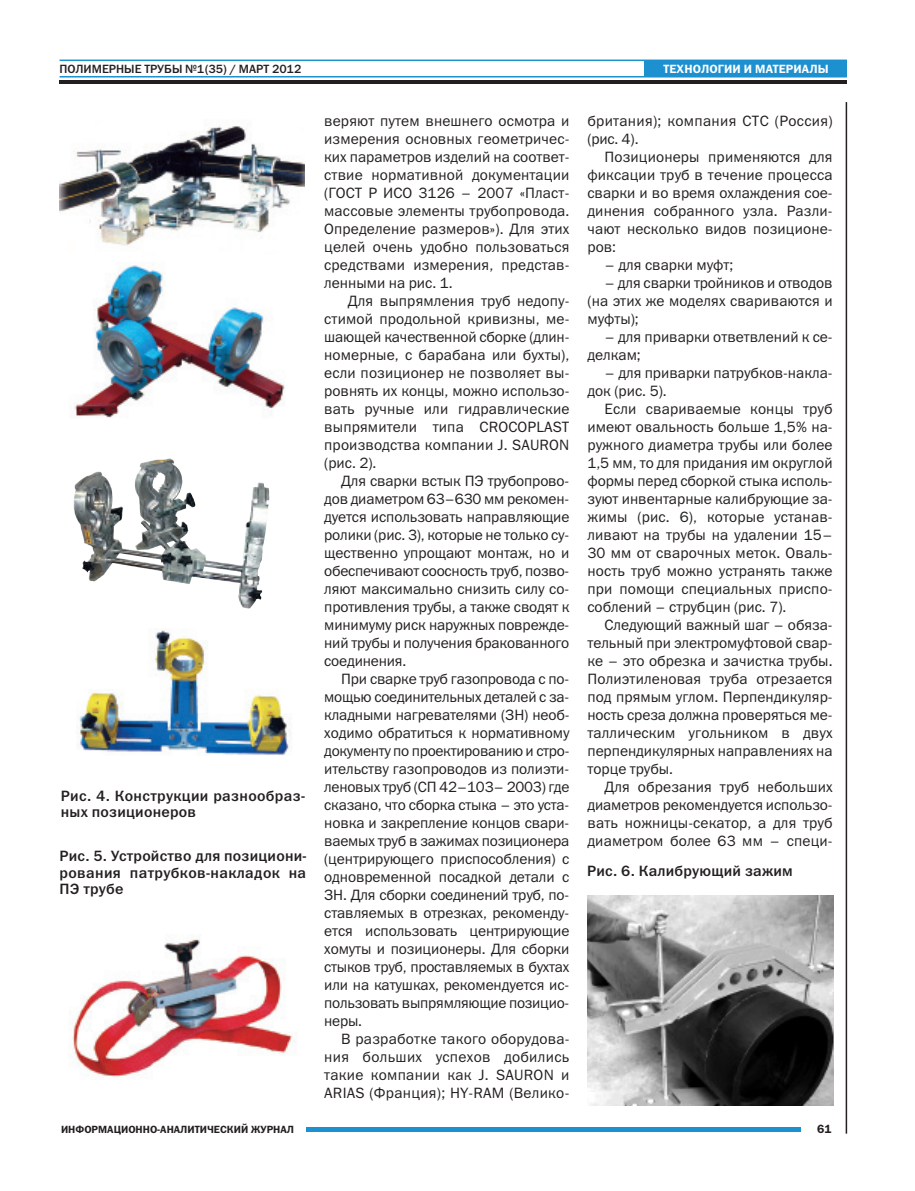
<style>
.page{position:relative;width:915px;height:1191px;background:#fff}
.page>*{position:absolute;margin:0;border:0;box-sizing:border-box;transform-origin:0 0}
.t1{font:15px/18px "Franklin Gothic Book C";letter-spacing:.005em;color:#231f20;text-align:justify}
.t2{font:15px/16.5px "Franklin Gothic Medium C";letter-spacing:.015em;color:#231f20}
.t3{font:12px "Franklin Gothic Medium C";color:#231f20}
.t4{font:12px "Franklin Gothic Demi C";letter-spacing:.01em;color:#fff}
.t5{font:12px "Franklin Gothic Demi C";color:#231f20}
.t6{font:10.5px "Franklin Gothic Demi C";color:#231f20}
</style>
<div class="page">
<hr style="left:845px;top:102px;width:1px;height:1031px;background:#231f20">
<hr style="left:306px;top:1127px;width:494px;height:4px;background:#1d90d0">
<hr style="left:60px;top:76px;width:786px;height:1px;background:#1d90d0">
<hr style="left:60px;top:60px;width:786px;height:1px;background:#1d90d0">
<hr style="left:60px;top:80px;width:786px;height:3px;background:#231f20">
<div style="left:644px;top:60px;width:202px;height:16px;background:#1d90d0"></div>
<img style="left:60px;top:125px;width:245px;height:121px">
<img style="left:74px;top:265px;width:211px;height:153px">
<img style="left:74px;top:458px;width:100px;height:96px">
<img style="left:76px;top:630px;width:216px;height:125px">
<img style="left:71px;top:939px;width:226px;height:138px">
<img style="left:587px;top:896px;width:246px;height:210px">
<p class="t3" style="left:60px;top:62px;width:243px">ПОЛИМЕРНЫЕ ТРУБЫ №1(35) / МАРТ 2012</p>
<p class="t4" style="left:663px;top:62px;width:166px">ТЕХНОЛОГИИ И МАТЕРИАЛЫ</p>
<p class="t2" style="left:61px;top:787px;width:246px">Рис. 4. Конструкции разнообраз&shy;ных позиционеров</p>
<p class="t2" style="left:60px;top:847px;width:248px;text-align:justify">Рис. 5. Устройство для позициони&shy;рования патрубков-накладок на ПЭ трубе</p>
<p class="t6" style="left:61px;top:1122px;width:234px">ИНФОРМАЦИОННО-АНАЛИТИЧЕСКИЙ ЖУРНАЛ</p>
<p class="t1" style="left:324px;top:112px;width:246px">веряют путем внешнего осмотра и измерения основных геометричес&shy;ких параметров изделий на соответ&shy;ствие нормативной документации (ГОСТ Р ИСО 3126 – 2007 «Пласт&shy;массовые элементы трубопровода.<br>Определение размеров»). Для этих целей очень удобно пользоваться средствами измерения, представ&shy;ленными на рис. 1.</p>
<p class="t1" style="left:324px;top:292px;width:246px;text-indent:23px">Для выпрямления труб недопу&shy;стимой продольной кривизны, ме&shy;шающей качественной сборке (длин&shy;номерные, с барабана или бухты), если позиционер не позволяет вы&shy;ровнять их концы, можно использо&shy;вать ручные или гидравлические выпрямители типа CROCOPLAST производства компании J. SAURON (рис. 2).</p>
<p class="t1" style="left:324px;top:472px;width:247px;text-indent:17px">Для сварки встык ПЭ трубопрово&shy;дов диаметром 63–630 мм рекомен&shy;дуется использовать направляющие ролики (рис. 3), которые не только су&shy;щественно упрощают монтаж, но и обеспечивают соосность труб, позво&shy;ляют максимально снизить силу со&shy;противления трубы, а также сводят к минимуму риск наружных поврежде&shy;ний трубы и получения бракованного соединения.</p>
<p class="t1" style="left:324px;top:670px;width:246px;text-indent:17px">При сварке труб газопровода с по&shy;мощью соединительных деталей с за&shy;кладными нагревателями (ЗН) необ&shy;ходимо обратиться к нормативному документу по проектированию и стро&shy;ительству газопроводов из полиэти&shy;леновых труб (СП 42–103– 2003) где сказано, что сборка стыка – это уста&shy;новка и закрепление концов свари&shy;ваемых труб в зажимах позиционера (центрирующего приспособления) с одновременной посадкой детали с ЗН. Для сборки соединений труб, по&shy;ставляемых в отрезках, рекоменду&shy;ется использовать центрирующие хомуты и позиционеры. Для сборки стыков труб, проставляемых в бухтах или на катушках, рекомендуется ис&shy;пользовать выпрямляющие позицио&shy;неры.</p>
<p class="t1" style="left:324px;top:1030px;width:247px;text-indent:17px">В разработке такого оборудова&shy;ния больших успехов добились такие компании как J. SAURON и АRIAS (Франция); HY-RAM (Велико-</p>
<p class="t1" style="left:587px;top:112px;width:246px">британия); компания СТС (Россия) (рис. 4).</p>
<p class="t1" style="left:587px;top:148px;width:246px;text-indent:17px">Позиционеры применяются для фиксации труб в течение процесса сварки и во время охлаждения сое&shy;динения собранного узла. Разли&shy;чают несколько видов позиционе&shy;ров:</p>
<p class="t1" style="left:604px;top:256px;width:130px">– для сварки муфт;</p>
<p class="t1" style="left:587px;top:274px;width:247px;text-indent:17px">– для сварки тройников и отводов (на этих же моделях свариваются и муфты);</p>
<p class="t1" style="left:587px;top:328px;width:246px;text-indent:17px">– для приварки ответвлений к се&shy;делкам;</p>
<p class="t1" style="left:587px;top:364px;width:246px;text-indent:17px">– для приварки патрубков-накла&shy;док (рис. 5).</p>
<p class="t1" style="left:587px;top:400px;width:246px;text-indent:17px">Если свариваемые концы труб имеют овальность больше 1,5% на&shy;ружного диаметра трубы или более 1,5 мм, то для придания им округлой формы перед сборкой стыка исполь&shy;зуют инвентарные калибрующие за&shy;жимы (рис. 6), которые устанав&shy;ливают на трубы на удалении 15– 30 мм от сварочных меток. Оваль&shy;ность труб можно устранять также при помощи специальных приспо&shy;соблений – струбцин (рис. 7).</p>
<p class="t1" style="left:587px;top:616px;width:247px;text-indent:17px">Следующий важный шаг – обяза&shy;тельный при электромуфтовой свар&shy;ке – это обрезка и зачистка трубы.<br>Полиэтиленовая труба отрезается под прямым углом. Перпендикуляр&shy;ность среза должна проверяться ме&shy;таллическим угольником в двух перпендикулярных направлениях на торце трубы.</p>
<p class="t1" style="left:587px;top:778px;width:246px;text-indent:17px">Для обрезания труб небольших диаметров рекомендуется использо&shy;вать ножницы-секатор, а для труб диаметром более 63 мм – специ-</p>
<p class="t2" style="left:587px;top:863px;width:207px">Рис. 6. Калибрующий зажим</p>
<p class="t5" style="left:817px;top:1122px;width:16px">61</p>
</div>
